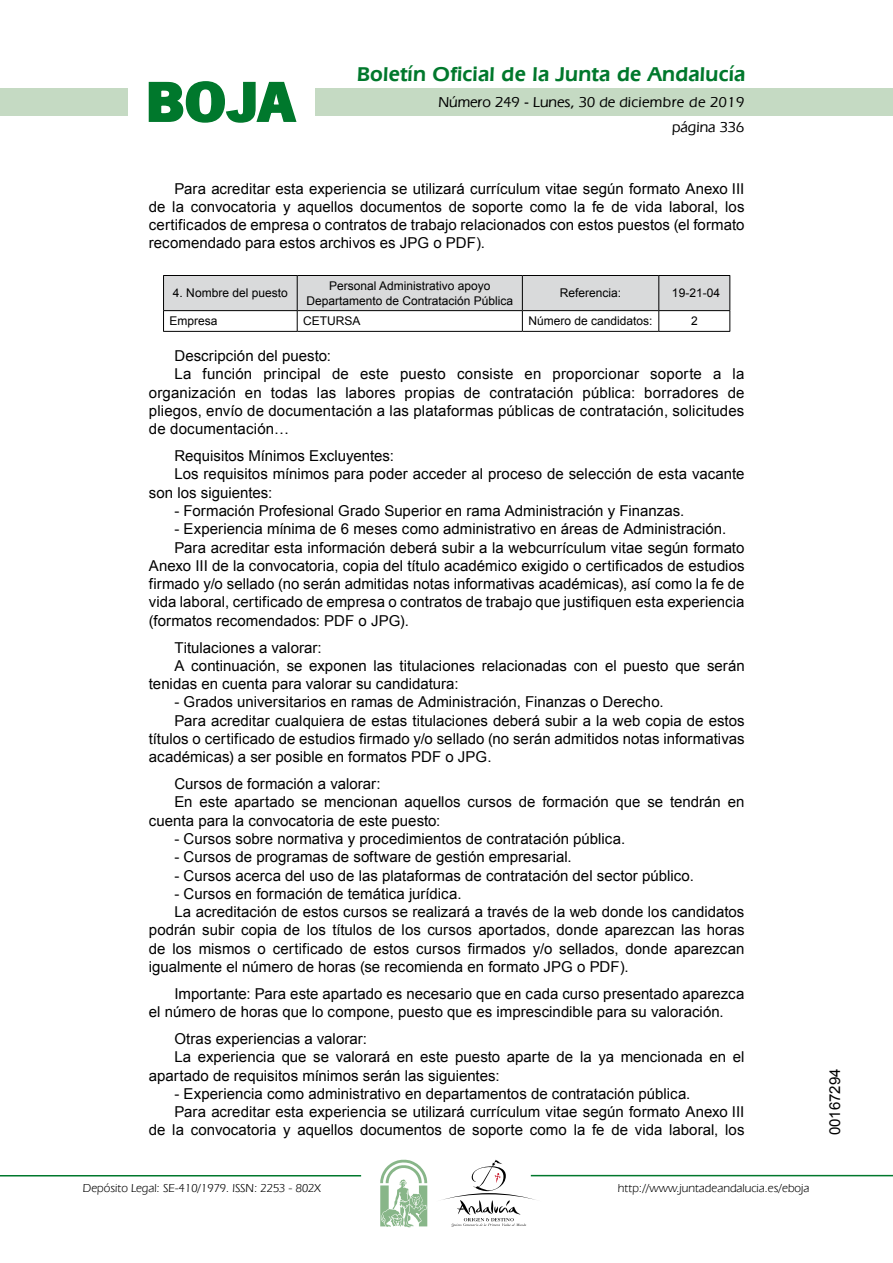
<style>
.page{position:relative;width:893px;height:1263px;background:#fff}
.page>*{position:absolute;margin:0;border:0;box-sizing:border-box;transform-origin:0 0}
.t1{font:700 57.75px "News Got T";color:#00782c;scale:1.14 1}
.t2{font:600 21px "Eras IT Cby BT";letter-spacing:.01em;color:#00782c}
.t3{font:15px/18px "Arial";color:#000;text-align:justify}
.t4{font:500 15px/24.5px "Eras IT Cby BT";color:#000;text-align:right}
.t5{font:12px/14.4px "Arial";color:#000;text-align:center}
.t6{font:12px "Eras IT Cby BT";color:#000}
</style>
<div class="page">
<div style="left:315px;top:88px;width:577px;height:28px;background:#c5dac3"></div>
<div style="left:0;top:88px;width:128px;height:28px;background:#c5dac3"></div>
<hr style="left:0;top:1175px;width:361px;height:2px;background:#00782c">
<hr style="left:531px;top:1175px;width:361px;height:1px;background:#00782c">
<svg style="left:148px;top:81px;width:149px;height:42px"></svg>
<svg style="left:380px;top:1159px;width:47px;height:68px"></svg>
<svg style="left:442px;top:1160px;width:100px;height:67px"></svg>
<hr style="left:163px;top:275px;width:134px;height:1px;background:#000">
<hr style="left:297px;top:275px;width:225px;height:1px;background:#000">
<hr style="left:522px;top:275px;width:136px;height:1px;background:#000">
<hr style="left:658px;top:275px;width:72px;height:1px;background:#000">
<svg style="left:163px;top:276px;width:567px;height:55px"></svg>
<hr style="left:163px;top:331px;width:134px;height:1px;background:#000">
<hr style="left:297px;top:331px;width:225px;height:1px;background:#000">
<hr style="left:522px;top:331px;width:136px;height:1px;background:#000">
<hr style="left:658px;top:331px;width:72px;height:1px;background:#000">
<h1 class="t1" style="left:145px;top:68px;width:133px">BOJA</h1>
<h2 class="t2" style="left:357px;top:62px;width:390px">Boletín Oficial de la Junta de Andalucía</h2>
<p class="t4" style="left:438px;top:90px;width:307px">Número 249 - Lunes, 30 de diciembre de 2019 página 336</p>
<p class="t3" style="left:149px;top:180px;width:597px;text-indent:26px">Para acreditar esta experiencia se utilizará currículum vitae según formato Anexo III de la convocatoria y aquellos documentos de soporte como la fe de vida laboral, los certificados de empresa o contratos de trabajo relacionados con estos puestos (el formato recomendado para estos archivos es JPG o PDF).</p>
<p class="t5" style="left:173px;top:286px;width:116px">4. Nombre del puesto</p>
<p class="t5" style="left:306px;top:279px;width:208px">Personal Administrativo apoyo<br>Departamento de Contratación Pública</p>
<p class="t5" style="left:560px;top:286px;width:63px">Referencia:</p>
<p class="t5" style="left:672px;top:286px;width:50px">19-21-04</p>
<p class="t5" style="left:169px;top:314px;width:50px">Empresa</p>
<p class="t5" style="left:303px;top:314px;width:59px">CETURSA</p>
<p class="t5" style="left:528px;top:314px;width:126px">Número de candidatos:</p>
<p class="t5" style="left:691px;top:314px;width:8px">2</p>
<p class="t3" style="left:174px;top:347px;width:158px">Descripción del puesto:</p>
<p class="t3" style="left:174px;top:365px;width:571px">La función principal de este puesto consiste en proporcionar soporte a la</p>
<p class="t3" style="left:149px;top:384px;width:597px">organización en todas las labores propias de contratación pública: borradores de</p>
<p class="t3" style="left:149px;top:402px;width:597px">pliegos, envío de documentación a las plataformas públicas de contratación, solicitudes</p>
<p class="t3" style="left:149px;top:420px;width:142px">de documentación…</p>
<p class="t3" style="left:174px;top:447px;width:221px">Requisitos Mínimos Excluyentes:</p>
<p class="t3" style="left:174px;top:465px;width:571px">Los requisitos mínimos para poder acceder al proceso de selección de esta vacante</p>
<p class="t3" style="left:149px;top:484px;width:125px">son los siguientes:</p>
<p class="t3" style="left:174px;top:502px;width:511px">- Formación Profesional Grado Superior en rama Administración y Finanzas.</p>
<p class="t3" style="left:174px;top:520px;width:553px">- Experiencia mínima de 6 meses como administrativo en áreas de Administración.</p>
<p class="t3" style="left:174px;top:539px;width:571px">Para acreditar esta información deberá subir a la webcurrículum vitae según formato</p>
<p class="t3" style="left:149px;top:557px;width:597px">Anexo III de la convocatoria, copia del título académico exigido o certificados de estudios</p>
<p class="t3" style="left:149px;top:575px;width:597px">firmado y/o sellado (no serán admitidas notas informativas académicas), así como la fe de</p>
<p class="t3" style="left:149px;top:593px;width:597px">vida laboral, certificado de empresa o contratos de trabajo que justifiquen esta experiencia</p>
<p class="t3" style="left:149px;top:612px;width:261px">(formatos recomendados: PDF o JPG).</p>
<p class="t3" style="left:174px;top:638px;width:149px">Titulaciones a valorar:</p>
<p class="t3" style="left:174px;top:657px;width:571px">A continuación, se exponen las titulaciones relacionadas con el puesto que serán</p>
<p class="t3" style="left:149px;top:675px;width:311px">tenidas en cuenta para valorar su candidatura:</p>
<p class="t3" style="left:174px;top:693px;width:490px">- Grados universitarios en ramas de Administración, Finanzas o Derecho.</p>
<p class="t3" style="left:174px;top:712px;width:571px">Para acreditar cualquiera de estas titulaciones deberá subir a la web copia de estos</p>
<p class="t3" style="left:149px;top:730px;width:597px">títulos o certificado de estudios firmado y/o sellado (no serán admitidos notas informativas</p>
<p class="t3" style="left:149px;top:748px;width:344px">académicas) a ser posible en formatos PDF o JPG.</p>
<p class="t3" style="left:174px;top:775px;width:208px">Cursos de formación a valorar:</p>
<p class="t3" style="left:174px;top:793px;width:571px">En este apartado se mencionan aquellos cursos de formación que se tendrán en</p>
<p class="t3" style="left:149px;top:812px;width:293px">cuenta para la convocatoria de este puesto:</p>
<p class="t3" style="left:174px;top:830px;width:452px">- Cursos sobre normativa y procedimientos de contratación pública.</p>
<p class="t3" style="left:174px;top:848px;width:399px">- Cursos de programas de software de gestión empresarial.</p>
<p class="t3" style="left:174px;top:867px;width:521px">- Cursos acerca del uso de las plataformas de contratación del sector público.</p>
<p class="t3" style="left:174px;top:885px;width:288px">- Cursos en formación de temática jurídica.</p>
<p class="t3" style="left:174px;top:903px;width:571px">La acreditación de estos cursos se realizará a través de la web donde los candidatos</p>
<p class="t3" style="left:149px;top:921px;width:597px">podrán subir copia de los títulos de los cursos aportados, donde aparezcan las horas</p>
<p class="t3" style="left:149px;top:940px;width:597px">de los mismos o certificado de estos cursos firmados y/o sellados, donde aparezcan</p>
<p class="t3" style="left:149px;top:958px;width:481px">igualmente el número de horas (se recomienda en formato JPG o PDF).</p>
<p class="t3" style="left:149px;top:985px;width:597px;text-indent:26px">Importante: Para este apartado es necesario que en cada curso presentado aparezca el número de horas que lo compone, puesto que es imprescindible para su valoración.</p>
<p class="t3" style="left:174px;top:1030px;width:194px">Otras experiencias a valorar:</p>
<p class="t3" style="left:174px;top:1048px;width:571px">La experiencia que se valorará en este puesto aparte de la ya mencionada en el</p>
<p class="t3" style="left:149px;top:1066px;width:352px">apartado de requisitos mínimos serán las siguientes:</p>
<p class="t3" style="left:174px;top:1085px;width:517px">- Experiencia como administrativo en departamentos de contratación pública.</p>
<p class="t3" style="left:174px;top:1103px;width:571px">Para acreditar esta experiencia se utilizará currículum vitae según formato Anexo III</p>
<p class="t3" style="left:149px;top:1121px;width:597px">de la convocatoria y aquellos documentos de soporte como la fe de vida laboral, los</p>
<p class="t6" style="left:83px;top:1181px;width:239px">Depósito Legal: SE-410/1979. ISSN: 2253 - 802X</p>
<p class="t6" style="left:618px;top:1181px;width:193px">http://www.juntadeandalucia.es/eboja</p>
<p class="t3" style="left:826px;top:1135px;width:68px;rotate:-90deg">00167294</p>
</div>
